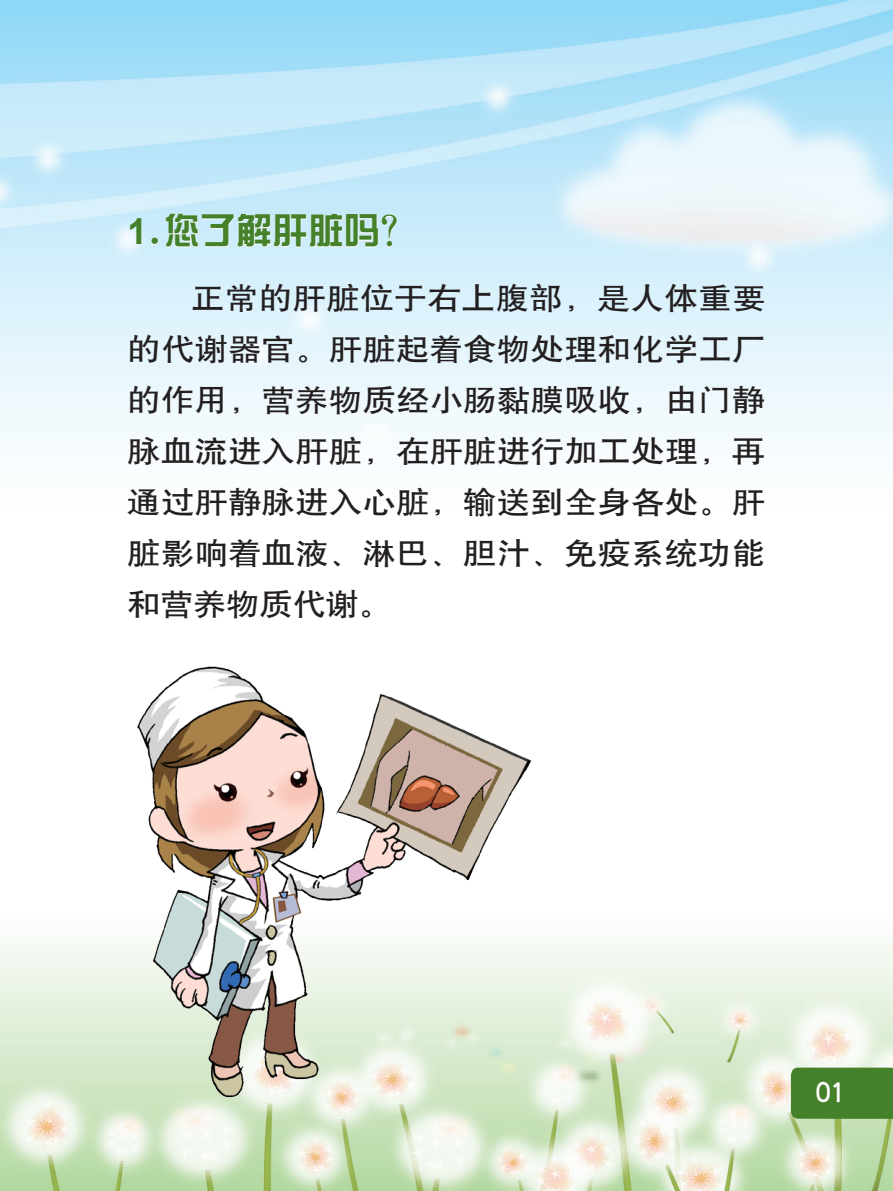
<style>
.page{position:relative;width:893px;height:1191px;background:#fff}
.page>*{position:absolute;margin:0;border:0;box-sizing:border-box;transform-origin:0 0}
.标题{font:36px "H Yk 1 gj";color:#45802a}
.正文{font:30px/51px "H Yb 1 gj";letter-spacing:.02em;color:#231f20;text-align:justify;scale:1.1 1}
.t1{font:30px "H Yb 1 gj";color:#fff}
.s1{font-family:"Arial";font-weight:700}
</style>
<div class="page">
<img style="left:0;top:0;width:893px;height:1191px">
<div style="left:791px;top:1067px;width:102px;height:51px;background:#45802a"></div>
<svg style="left:150px;top:213px;width:248px;height:35px"></svg>
<img style="left:111px;top:634px;width:422px;height:473px">
<p class="标题" style="left:128px;top:213px;width:290px"><span class="s1">1</span>.您了解肝脏吗？</p>
<p class="正文" style="left:128px;top:273px;width:581px;text-indent:64px">正常的肝脏位于右上腹部，是人体重要的代谢器官。肝脏起着食物处理和化学工厂的作用，营养物质经小肠黏膜吸收，由门静脉血流进入肝脏，在肝脏进行加工处理，再通过肝静脉进入心脏，输送到全身各处。肝脏影响着血液、淋巴、胆汁、免疫系统功能和营养物质代谢。</p>
<p class="t1" style="left:816px;top:1079px;width:31px">01</p>
</div>
